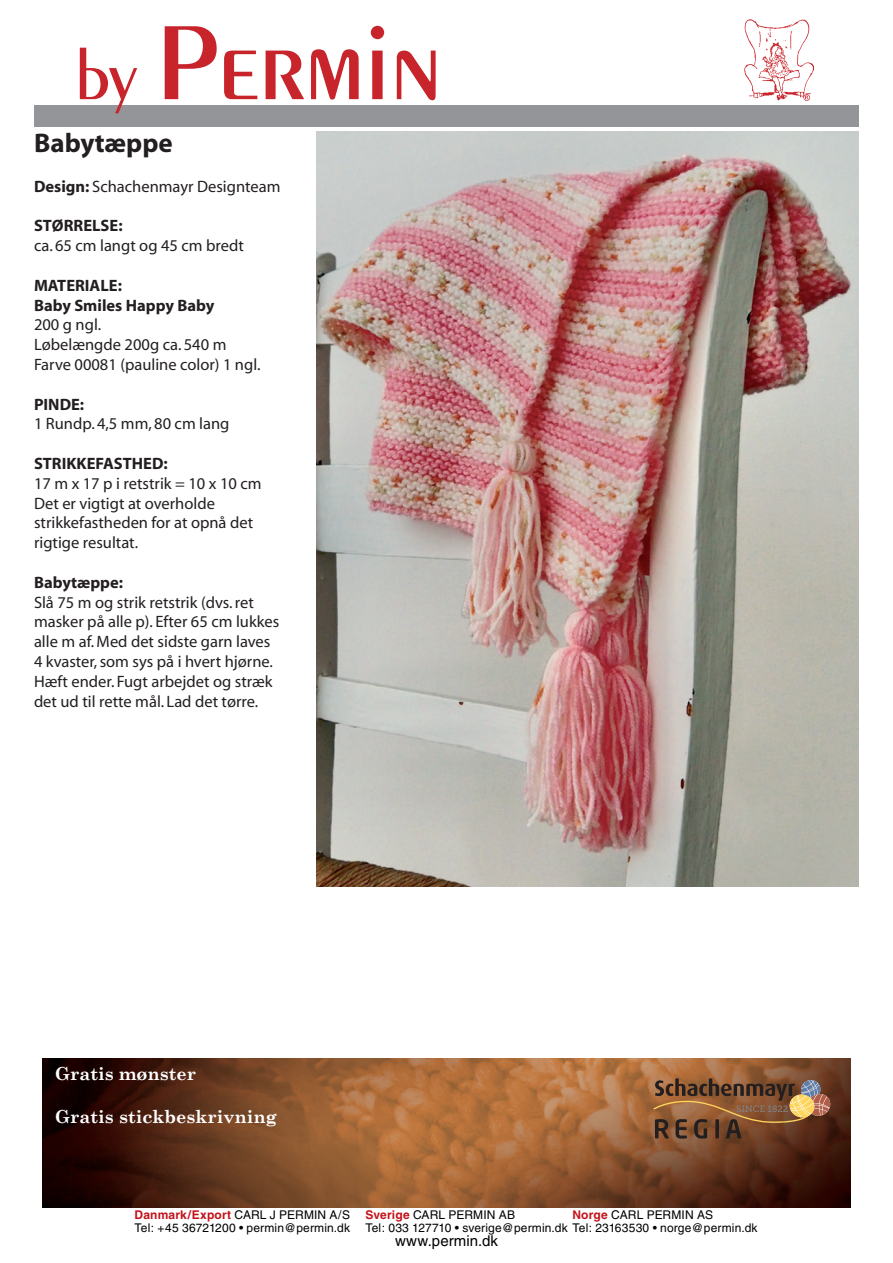
<style>
.page{position:relative;width:893px;height:1263px;background:#fff}
.page>*{position:absolute;margin:0;border:0;box-sizing:border-box;transform-origin:0 0}
.t1{font:112.5px "Penguin Plain";color:#c8242b}
.t2{font:700 27px "Myriad";color:#231f20}
.t3{font:700 18px "Century Schoolbook";color:#fff}
.t4{font:16.5px/19.8px "Myriad";color:#231f20}
.t5{font:700 16.5px/19.8px "Myriad";color:#231f20}
.t6{font:15px "Helvetica";letter-spacing:.005em;color:#000}
.t7{font:12px "Helvetica";letter-spacing:.01em;color:#000}
.t8{font:700 12px "Helvetica";letter-spacing:.015em;color:#c4121a}
.s1{font-size:72px}
.s2{font-weight:700}
.s3{font-weight:400;color:#000}
.s4{font-weight:700;color:#c4121a}
</style>
<div class="page">
<div style="left:34px;top:106px;width:825px;height:21px;background:#939598"></div>
<img style="left:745px;top:20px;width:68px;height:80px">
<img style="left:42px;top:1058px;width:808px;height:150px">
<svg style="left:653px;top:1078px;width:177px;height:60px"></svg>
<img style="left:316px;top:132px;width:543px;height:754px">
<h1 class="t1" style="left:76px;top:-4px;width:368px"><span class="s1">by</span> Permin</h1>
<h2 class="t2" style="left:34px;top:129px;width:140px">Babytæppe</h2>
<p class="t4" style="left:34px;top:177px;width:248px"><span class="s2">Design:</span> Schachenmayr Designteam</p>
<p class="t5" style="left:34px;top:216px;width:90px">STØRRELSE:</p>
<p class="t4" style="left:34px;top:236px;width:211px">ca. 65 cm langt og 45 cm bredt</p>
<p class="t5" style="left:34px;top:276px;width:182px">MATERIALE:<br>Baby Smiles Happy Baby</p>
<p class="t4" style="left:34px;top:316px;width:228px">200 g ngl.<br>Løbelængde 200g ca. 540 m<br>Farve 00081 (pauline color) 1 ngl.</p>
<p class="t5" style="left:34px;top:395px;width:52px">PINDE:</p>
<p class="t4" style="left:34px;top:415px;width:197px">1 Rundp. 4,5 mm, 80 cm lang</p>
<p class="t5" style="left:34px;top:454px;width:135px">STRIKKEFASTHED:</p>
<p class="t4" style="left:34px;top:474px;width:229px">17 m x 17 p i retstrik = 10 x 10 cm<br>Det er vigtigt at overholde strikkefastheden for at opnå det rigtige resultat.</p>
<p class="t5" style="left:34px;top:573px;width:91px">Babytæppe:</p>
<p class="t4" style="left:34px;top:593px;width:247px">Slå 75 m og strik retstrik (dvs. ret masker på alle p). Efter 65 cm lukkes alle m af. Med det sidste garn laves 4 kvaster, som sys på i hvert hjørne.<br>Hæft ender. Fugt arbejdet og stræk det ud til rette mål. Lad det tørre.</p>
<p class="t3" style="left:55px;top:1059px;width:142px">Gratis mønster</p>
<p class="t3" style="left:55px;top:1102px;width:223px">Gratis stickbeskrivning</p>
<p class="t8" style="left:134px;top:1207px;width:217px">Danmark/Export <span class="s3">CARL J PERMIN A/S</span></p>
<p class="t7" style="left:365px;top:1207px;width:151px"><span class="s4">Sverige</span> CARL PERMIN AB</p>
<p class="t7" style="left:572px;top:1207px;width:142px"><span class="s4">Norge</span> CARL PERMIN AS</p>
<p class="t7" style="left:134px;top:1221px;width:217px">Tel: +45 36721200 • permin@permin.dk</p>
<p class="t7" style="left:365px;top:1221px;width:394px">Tel: 033 127710 • sverige@permin.dk Tel: 23163530 • norge@permin.dk</p>
<p class="t6" style="left:395px;top:1232px;width:104px">www.permin.dk</p>
</div>
